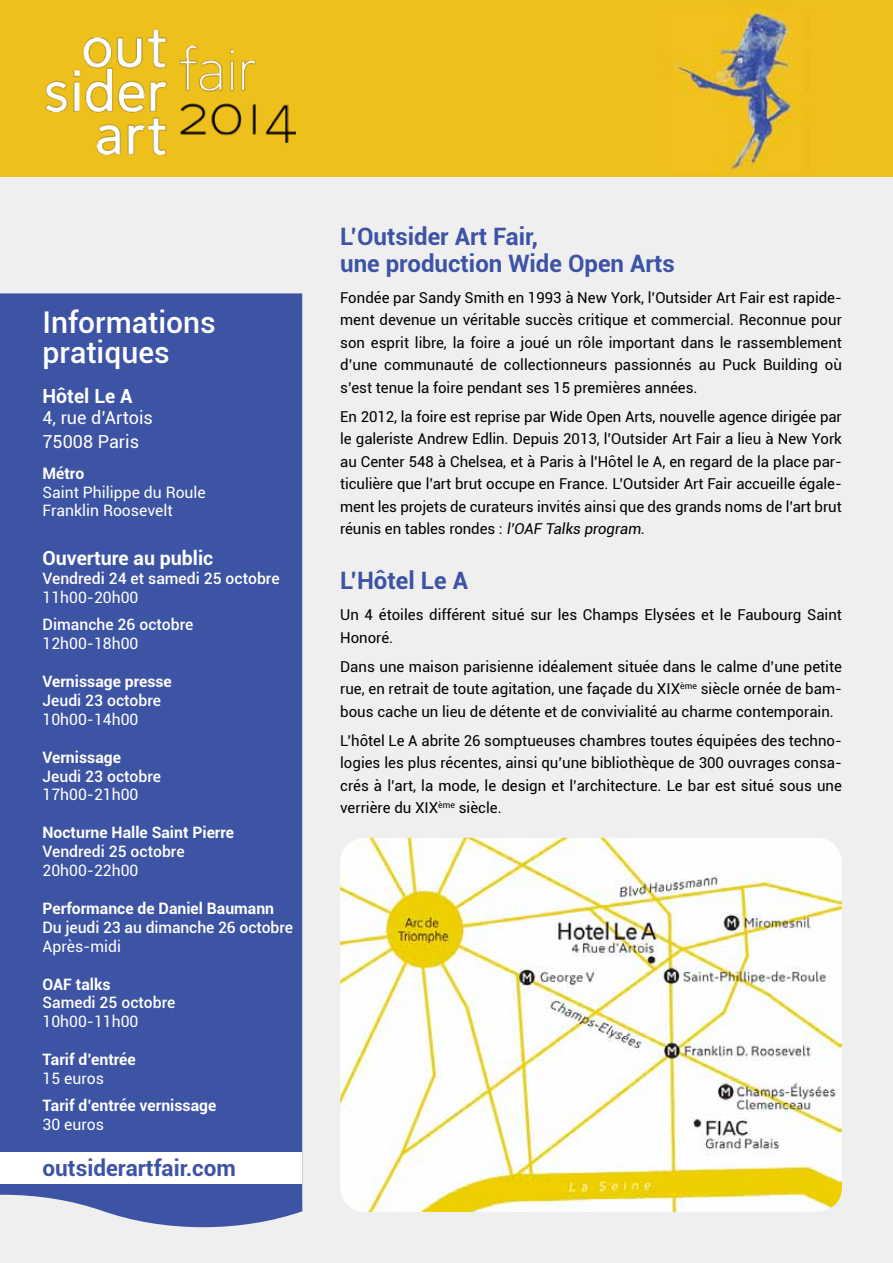
<style>
.page{position:relative;width:893px;height:1263px;background:#efeff0}
.page>*{position:absolute;margin:0;border:0;box-sizing:border-box;transform-origin:0 0}
.t1{font:500 30px/30px "Roboto";color:#fff}
.t2{font:700 24px/27px "Roboto";color:#3d53a4}
.t3{font:700 22.5px "Roboto";color:#3d53a4}
.t4{font:700 19.5px "Roboto";color:#fff}
.t5{font:18px/23.4px "Roboto";color:#fff}
.t6{font:500 15.75px "Roboto";color:#fff}
.t7{font:15.75px/18.9px "Roboto";color:#fff}
.t8{font:700 15.75px "Roboto";color:#fff}
.t9{font:15px/22.5px "Roboto";color:#000;text-align:justify}
</style>
<div class="page">
<div style="left:0;top:293px;width:302px;height:934px;background:#3d53a4"></div>
<img style="left:340px;top:838px;width:502px;height:374px">
<div style="left:0;top:1152px;width:302px;height:31px;background:#fff"></div>
<div style="left:0;top:0;width:893px;height:176px;background:#eec01b"></div>
<img style="left:46px;top:31px;width:250px;height:124px">
<img style="left:663px;top:5px;width:138px;height:167px">
<h1 class="t1" style="left:43px;top:306px;width:175px">Informations pratiques</h1>
<h3 class="t4" style="left:43px;top:383px;width:92px">Hôtel Le A</h3>
<p class="t5" style="left:43px;top:406px;width:112px">4, rue d’Artois<br>75008 Paris</p>
<p class="t8" style="left:43px;top:462px;width:43px">Métro</p>
<p class="t7" style="left:43px;top:482px;width:165px">Saint Philippe du Roule<br>Franklin Roosevelt</p>
<h3 class="t4" style="left:43px;top:544px;width:172px">Ouverture au public</h3>
<p class="t6" style="left:43px;top:567px;width:239px">Vendredi 24 et samedi 25 octobre</p>
<p class="t7" style="left:43px;top:587px;width:97px">11h00-20h00</p>
<p class="t6" style="left:43px;top:614px;width:152px">Dimanche 26 octobre</p>
<p class="t7" style="left:43px;top:634px;width:97px">12h00-18h00</p>
<p class="t8" style="left:43px;top:670px;width:131px">Vernissage presse</p>
<p class="t6" style="left:43px;top:689px;width:120px">Jeudi 23 octobre</p>
<p class="t7" style="left:43px;top:709px;width:97px">10h00-14h00</p>
<p class="t8" style="left:43px;top:746px;width:80px">Vernissage</p>
<p class="t6" style="left:43px;top:765px;width:120px">Jeudi 23 octobre</p>
<p class="t7" style="left:43px;top:785px;width:97px">17h00-21h00</p>
<p class="t8" style="left:43px;top:821px;width:193px">Nocturne Halle Saint Pierre</p>
<p class="t6" style="left:43px;top:840px;width:144px">Vendredi 25 octobre</p>
<p class="t7" style="left:43px;top:860px;width:97px">20h00-22h00</p>
<p class="t8" style="left:43px;top:897px;width:233px">Performance de Daniel Baumann</p>
<p class="t6" style="left:43px;top:916px;width:252px">Du jeudi 23 au dimanche 26 octobre</p>
<p class="t7" style="left:43px;top:936px;width:80px">Après-midi</p>
<p class="t8" style="left:43px;top:973px;width:70px">OAF talks</p>
<p class="t6" style="left:43px;top:992px;width:134px">Samedi 25 octobre</p>
<p class="t7" style="left:43px;top:1012px;width:97px">10h00-11h00</p>
<p class="t8" style="left:43px;top:1048px;width:95px">Tarif d’entrée</p>
<p class="t7" style="left:43px;top:1068px;width:63px">15 euros</p>
<p class="t8" style="left:43px;top:1095px;width:175px">Tarif d’entrée vernissage</p>
<p class="t7" style="left:43px;top:1115px;width:63px">30 euros</p>
<h3 class="t3" style="left:43px;top:1152px;width:195px">outsiderartfair.com</h3>
<h2 class="t2" style="left:340px;top:222px;width:336px">L’Outsider Art Fair,<br>une production Wide Open Arts</h2>
<p class="t9" style="left:340px;top:286px;width:503px">Fondée par Sandy Smith en 1993 à New York, l’Outsider Art Fair est rapide&shy;ment devenue un véritable succès critique et commercial. Reconnue pour son esprit libre, la foire a joué un rôle important dans le rassemblement d’une communauté de collectionneurs passionnés au Puck Building où s’est tenue la foire pendant ses 15 premières années.</p>
<p class="t9" style="left:340px;top:405px;width:503px">En 2012, la foire est reprise par Wide Open Arts, nouvelle agence dirigée par le galeriste Andrew Edlin. Depuis 2013, l’Outsider Art Fair a lieu à New York au Center 548 à Chelsea, et à Paris à l’Hôtel le A, en regard de la place par&shy;ticulière que l’art brut occupe en France. L’Outsider Art Fair accueille égale&shy;ment les projets de curateurs invités ainsi que des grands noms de l’art brut réunis en tables rondes : l’OAF Talks program.</p>
<h2 class="t2" style="left:340px;top:566px;width:129px">L’Hôtel Le A</h2>
<p class="t9" style="left:340px;top:603px;width:503px">Un 4 étoiles différent situé sur les Champs Elysées et le Faubourg Saint<br>Honoré.</p>
<p class="t9" style="left:340px;top:654px;width:503px">Dans une maison parisienne idéalement située dans le calme d’une petite rue, en retrait de toute agitation, une façade du XIX<sup>ème</sup> siècle ornée de bam&shy;bous cache un lieu de détente et de convivialité au charme contemporain.</p>
<p class="t9" style="left:340px;top:728px;width:503px">L’hôtel Le A abrite 26 somptueuses chambres toutes équipées des techno&shy;logies les plus récentes, ainsi qu’une bibliothèque de 300 ouvrages consa&shy;crés à l’art, la mode, le design et l’architecture. Le bar est situé sous une verrière du XIX<sup>ème</sup> siècle.</p>
</div>
